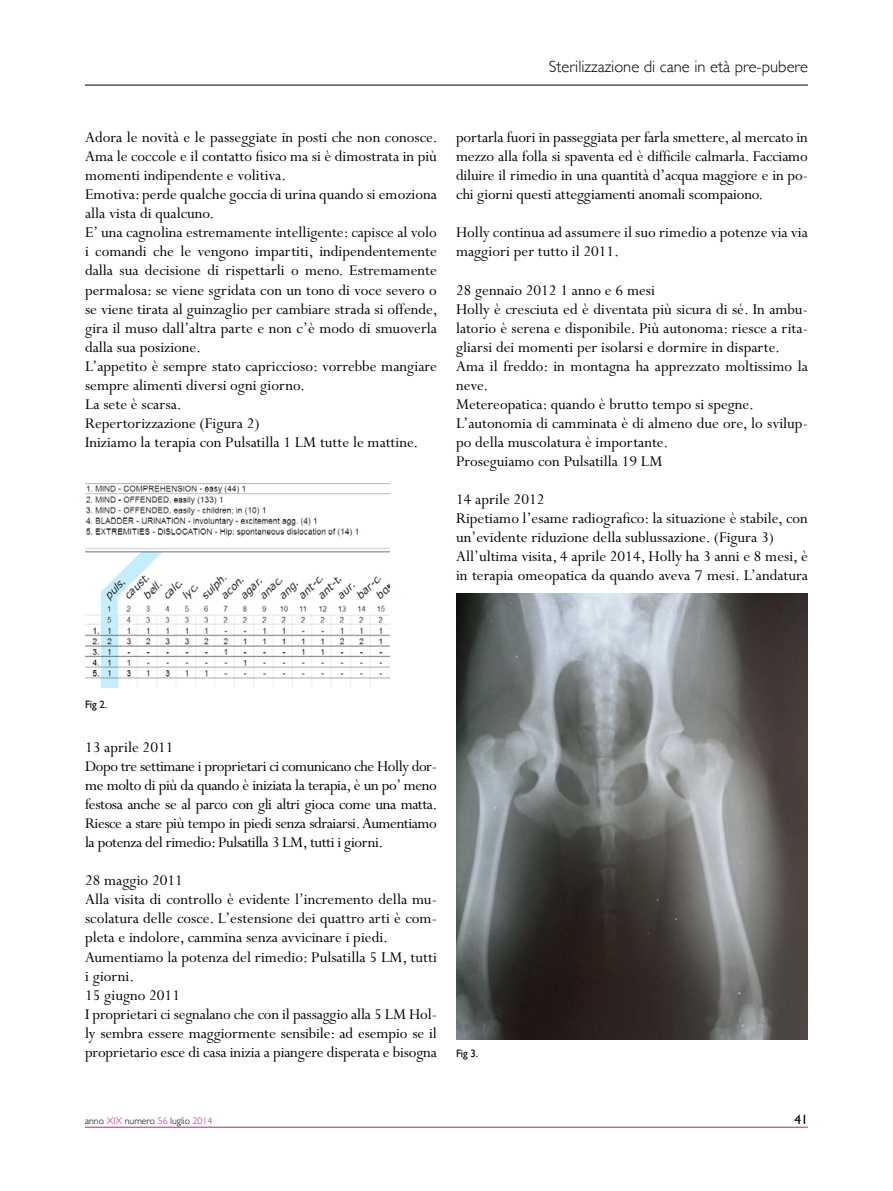
<style>
.page{position:relative;width:893px;height:1191px;background:#fff}
.page>*{position:absolute;margin:0;border:0;box-sizing:border-box;transform-origin:0 0}
.t1{font:16.8px/19px "Perpetua";color:#000}
.t2{font:16.8px/19px "Perpetua";letter-spacing:-.025em;color:#000}
.t3{font:300 16.5px "Gill Sans";color:#000}
.t4{font:13.5px "Gill Sans";color:#000}
.t5{font:10.8px "Gill Sans";letter-spacing:-.015em;color:#000}
.t6{font:300 9.75px "Gill Sans";color:#000}
.s1{color:#cf128c}
</style>
<div class="page">
<hr style="left:85px;top:1126px;width:723px;height:1px;background:#cf128c">
<hr style="left:85px;top:85px;width:723px;height:1px;background:#000">
<img style="left:85px;top:483px;width:305px;height:204px">
<img style="left:456px;top:594px;width:352px;height:445px">
<p class="t3" style="left:549px;top:53px;width:261px">Sterilizzazione di cane in età pre-pubere</p>
<p class="t1" style="left:85px;top:128px;width:354px">Adora le novità e le passeggiate in posti che non conosce.<br>Ama le coccole e il contatto fisico ma si è dimostrata in più momenti indipendente e volitiva.<br>Emotiva: perde qualche goccia di urina quando si emoziona alla vista di qualcuno.<br>E’ una cagnolina estremamente intelligente: capisce al volo i comandi che le vengono impartiti, indipendentemente dalla sua decisione di rispettarli o meno. Estremamente permalosa: se viene sgridata con un tono di voce severo o se viene tirata al guinzaglio per cambiare strada si offende, gira il muso dall’altra parte e non c’è modo di smuoverla dalla sua posizione.<br>L’appetito è sempre stato capriccioso: vorrebbe mangiare sempre alimenti diversi ogni giorno.<br>La sete è scarsa.<br>Repertorizzazione (Figura 2)<br>Iniziamo la terapia con Pulsatilla 1 LM tutte le mattine.</p>
<p class="t1" style="left:456px;top:128px;width:353px;text-align:justify">portarla fuori in passeggiata per farla smettere, al mercato in mezzo alla folla si spaventa ed è difficile calmarla. Facciamo diluire il rimedio in una quantità d’acqua maggiore e in po&shy;chi giorni questi atteggiamenti anomali scompaiono.</p>
<p class="t1" style="left:456px;top:224px;width:353px">Holly continua ad assumere il suo rimedio a potenze via via maggiori per tutto il 2011.</p>
<p class="t1" style="left:456px;top:281px;width:353px">28 gennaio 2012 1 anno e 6 mesi<br>Holly è cresciuta ed è diventata più sicura di sé. In ambu&shy;latorio è serena e disponibile. Più autonoma: riesce a rita&shy;gliarsi dei momenti per isolarsi e dormire in disparte.<br>Ama il freddo: in montagna ha apprezzato moltissimo la neve.<br>Metereopatica: quando è brutto tempo si spegne.<br>L’autonomia di camminata è di almeno due ore, lo svilup&shy;po della muscolatura è importante.<br>Proseguiamo con Pulsatilla 19 LM</p>
<p class="t1" style="left:456px;top:490px;width:353px">14 aprile 2012<br>Ripetiamo l’esame radiografico: la situazione è stabile, con un’evidente riduzione della sublussazione. (Figura 3)<br>All’ultima visita, 4 aprile 2014, Holly ha 3 anni e 8 mesi, è in terapia omeopatica da quando aveva 7 mesi. L’andatura</p>
<p class="t5" style="left:85px;top:697px;width:23px">Fig 2.</p>
<p class="t2" style="left:85px;top:738px;width:354px">13 aprile 2011<br>Dopo tre settimane i proprietari ci comunicano che Holly dor&shy;me molto di più da quando è iniziata la terapia, è un po’ meno festosa anche se al parco con gli altri gioca come una matta.<br>Riesce a stare più tempo in piedi senza sdraiarsi. Aumentiamo la potenza del rimedio: Pulsatilla 3 LM, tutti i giorni.</p>
<p class="t1" style="left:85px;top:871px;width:353px">28 maggio 2011<br>Alla visita di controllo è evidente l’incremento della mu&shy;scolatura delle cosce. L’estensione dei quattro arti è com&shy;pleta e indolore, cammina senza avvicinare i piedi.<br>Aumentiamo la potenza del rimedio: Pulsatilla 5 LM, tutti i giorni.<br>15 giugno 2011<br>I proprietari ci segnalano che con il passaggio alla 5 LM Hol&shy;ly sembra essere maggiormente sensibile: ad esempio se il proprietario esce di casa inizia a piangere disperata e bisogna</p>
<p class="t5" style="left:456px;top:1047px;width:23px">Fig 3.</p>
<p class="t6" style="left:85px;top:1113px;width:129px">anno <span class="s1">XIX</span> numero <span class="s1">56</span> luglio <span class="s1">2014</span></p>
<p class="t4" style="left:794px;top:1111px;width:15px">41</p>
</div>
